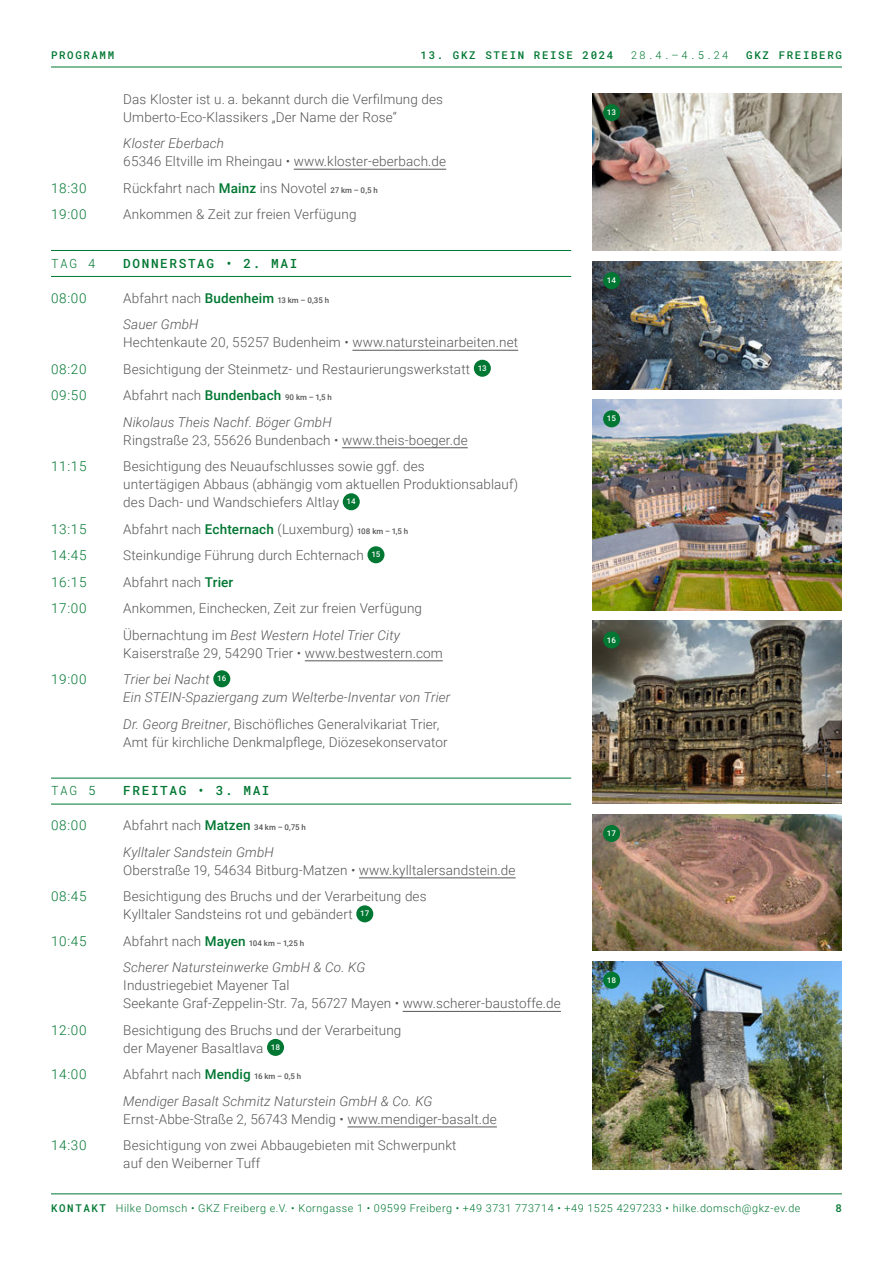
<style>
.page{position:relative;width:893px;height:1263px;background:#fff}
.page>*{position:absolute;margin:0;border:0;box-sizing:border-box;transform-origin:0 0}
.t1{font:300 13.5px/18px "Roboto";letter-spacing:.01em;color:#565655}
.t2{font:italic 300 13.5px/26.5px "Roboto";letter-spacing:.01em;color:#565655}
.t3{font:300 13.5px "Roboto";letter-spacing:.05em;color:#007732}
.t4{font:12.75px "Roboto Mono";letter-spacing:.125em;color:#007732}
.t5{font:300 10.8px "Roboto";letter-spacing:.05em;color:#007732}
.t6{font:10.8px "Roboto Mono";letter-spacing:.15em;color:#007732}
.t7{font:7.8px "Roboto Mono";letter-spacing:-.02em;color:#fff}
.s1{font-weight:500;color:#007732}
.s2{font-weight:500;font-size:7.8px}
.s3{font-style:italic}
.s4{font-style:normal}
.s5{font-weight:500;font-style:normal;color:#007732}
.s6{font-weight:500;font-style:normal;font-size:7.8px}
.s7{font-family:"Roboto Mono";font-weight:400}
</style>
<div class="page">
<hr style="left:51px;top:1193px;width:791px;height:1px;background:#007732">
<hr style="left:51px;top:67px;width:791px;height:1px;background:#007732">
<img style="left:592px;top:400px;width:250px;height:210px">
<img style="left:592px;top:261px;width:250px;height:128px">
<img style="left:592px;top:814px;width:250px;height:136px">
<img style="left:592px;top:621px;width:250px;height:183px">
<img style="left:592px;top:961px;width:250px;height:208px">
<img style="left:592px;top:94px;width:250px;height:157px">
<div style="left:603px;top:410px;width:17px;height:17px;background:#007732;border-radius:50%"></div>
<div style="left:603px;top:272px;width:17px;height:17px;background:#007732;border-radius:50%"></div>
<div style="left:603px;top:104px;width:17px;height:17px;background:#007732;border-radius:50%"></div>
<div style="left:603px;top:631px;width:17px;height:17px;background:#007732;border-radius:50%"></div>
<div style="left:603px;top:825px;width:17px;height:17px;background:#007732;border-radius:50%"></div>
<div style="left:603px;top:972px;width:17px;height:17px;background:#007732;border-radius:50%"></div>
<hr style="left:294px;top:169px;width:152px;height:1px;background:#565655">
<hr style="left:51px;top:250px;width:520px;height:1px;background:#007732">
<hr style="left:51px;top:276px;width:520px;height:1px;background:#007732">
<hr style="left:352px;top:350px;width:166px;height:1px;background:#565655">
<hr style="left:342px;top:447px;width:126px;height:1px;background:#565655">
<hr style="left:305px;top:660px;width:138px;height:1px;background:#565655">
<hr style="left:51px;top:778px;width:520px;height:1px;background:#007732">
<hr style="left:51px;top:804px;width:520px;height:1px;background:#007732">
<hr style="left:359px;top:878px;width:157px;height:1px;background:#565655">
<hr style="left:403px;top:1011px;width:158px;height:1px;background:#565655">
<hr style="left:347px;top:1127px;width:150px;height:1px;background:#565655">
<div style="left:474px;top:360px;width:17px;height:17px;background:#007732;border-radius:50%"></div>
<div style="left:343px;top:493px;width:17px;height:17px;background:#007732;border-radius:50%"></div>
<div style="left:367px;top:546px;width:17px;height:17px;background:#007732;border-radius:50%"></div>
<div style="left:213px;top:670px;width:17px;height:17px;background:#007732;border-radius:50%"></div>
<div style="left:356px;top:905px;width:17px;height:17px;background:#007732;border-radius:50%"></div>
<div style="left:267px;top:1039px;width:17px;height:17px;background:#007732;border-radius:50%"></div>
<p class="t6" style="left:51px;top:49px;width:65px">PROGRAMM</p>
<p class="t6" style="left:421px;top:49px;width:194px">13. GKZ STEIN REISE 2024</p>
<p class="t6" style="left:631px;top:49px;width:99px">28.4.– 4.5.24</p>
<p class="t6" style="left:746px;top:49px;width:97px">GKZ FREIBERG</p>
<p class="t1" style="left:123px;top:89px;width:321px">Das Kloster ist u. a. bekannt durch die Verfilmung des<br>Umberto-Eco-Klassikers „Der Name der Rose“</p>
<p class="t2" style="left:123px;top:131px;width:102px">Kloster Eberbach</p>
<p class="t1" style="left:123px;top:152px;width:324px">65346 Eltville im Rheingau • www.kloster-eberbach.de</p>
<p class="t7" style="left:607px;top:108px;width:11px">13</p>
<p class="t3" style="left:51px;top:182px;width:37px">18:30</p>
<p class="t1" style="left:123px;top:180px;width:256px">Rückfahrt nach <span class="s1">Mainz</span> ins Novotel <span class="s2">27 km – 0,5 h</span></p>
<p class="t3" style="left:51px;top:208px;width:37px">19:00</p>
<p class="t1" style="left:123px;top:206px;width:235px">Ankommen &amp; Zeit zur freien Verfügung</p>
<p class="t4" style="left:51px;top:258px;width:46px">TAG 4</p>
<p class="t4" style="left:123px;top:256px;width:176px">DONNERSTAG • 2. MAI</p>
<p class="t3" style="left:51px;top:292px;width:37px">08:00</p>
<p class="t1" style="left:123px;top:286px;width:207px;line-height:26.5px">Abfahrt nach <span class="s1">Budenheim</span> <span class="s2">13 km – 0,35 h<br></span><span class="s3">Sauer GmbH</span></p>
<p class="t1" style="left:123px;top:333px;width:396px">Hechtenkaute 20, 55257 Budenheim • www.natursteinarbeiten.net</p>
<p class="t3" style="left:51px;top:363px;width:37px">08:20</p>
<p class="t1" style="left:123px;top:361px;width:365px">Besichtigung der Steinmetz- und Restaurierungswerkstatt <sup>13</sup></p>
<p class="t3" style="left:51px;top:389px;width:37px">09:50</p>
<p class="t2" style="left:123px;top:383px;width:210px"><span class="s4">Abfahrt nach</span> <span class="s5">Bundenbach</span> <span class="s6">90 km – 1,5 h<br></span>Nikolaus Theis Nachf. Böger GmbH</p>
<p class="t1" style="left:123px;top:430px;width:346px">Ringstraße 23, 55626 Bundenbach • www.theis-boeger.de</p>
<p class="t3" style="left:51px;top:460px;width:37px">11:15</p>
<p class="t1" style="left:123px;top:458px;width:396px">Besichtigung des Neuaufschlusses sowie ggf. des<br>untertägigen Abbaus (abhängig vom aktuellen Produktionsablauf) des Dach- und Wandschiefers Altlay <sup>14</sup></p>
<p class="t3" style="left:51px;top:523px;width:37px">13:15</p>
<p class="t1" style="left:123px;top:521px;width:286px">Abfahrt nach <span class="s1">Echternach</span> (Luxemburg) <span class="s2">108 km – 1,5 h</span></p>
<p class="t3" style="left:51px;top:549px;width:37px">14:45</p>
<p class="t1" style="left:123px;top:547px;width:259px">Steinkundige Führung durch Echternach <sup>15</sup></p>
<p class="t3" style="left:51px;top:576px;width:37px">16:15</p>
<p class="t1" style="left:123px;top:574px;width:112px">Abfahrt nach <span class="s1">Trier</span></p>
<p class="t3" style="left:51px;top:602px;width:37px">17:00</p>
<p class="t1" style="left:123px;top:596px;width:300px;line-height:26.5px">Ankommen, Einchecken, Zeit zur freien Verfügung<br>Übernachtung im <span class="s3">Best Western Hotel Trier City</span></p>
<p class="t1" style="left:123px;top:643px;width:321px">Kaiserstraße 29, 54290 Trier • www.bestwestern.com</p>
<p class="t3" style="left:51px;top:673px;width:37px">19:00</p>
<p class="t2" style="left:123px;top:671px;width:328px;line-height:18px">Trier bei Nacht <sup>16<br></sup>Ein STEIN-Spaziergang zum Welterbe-Inventar von Trier</p>
<p class="t1" style="left:123px;top:714px;width:326px"><span class="s3">Dr. Georg Breitner</span>, Bischöfliches Generalvikariat Trier,<br>Amt für kirchliche Denkmalpflege, Diözesekonservator</p>
<p class="t4" style="left:51px;top:785px;width:46px">TAG 5</p>
<p class="t4" style="left:123px;top:783px;width:148px">FREITAG • 3. MAI</p>
<p class="t3" style="left:51px;top:820px;width:37px">08:00</p>
<p class="t2" style="left:123px;top:813px;width:184px"><span class="s4">Abfahrt nach</span> <span class="s5">Matzen</span> <span class="s6">34 km – 0,75 h<br></span>Kylltaler Sandstein GmbH</p>
<p class="t1" style="left:123px;top:860px;width:394px">Oberstraße 19, 54634 Bitburg-Matzen • www.kylltalersandstein.de</p>
<p class="t3" style="left:51px;top:891px;width:37px">08:45</p>
<p class="t1" style="left:123px;top:888px;width:305px">Besichtigung des Bruchs und der Verarbeitung des<br>Kylltaler Sandsteins rot und gebändert <sup>17</sup></p>
<p class="t3" style="left:51px;top:935px;width:37px">10:45</p>
<p class="t2" style="left:123px;top:929px;width:244px"><span class="s4">Abfahrt nach</span> <span class="s5">Mayen</span> <span class="s6">104 km – 1,25 h<br></span>Scherer Natursteinwerke GmbH &amp; Co. KG</p>
<p class="t1" style="left:123px;top:977px;width:439px">Industriegebiet Mayener Tal<br>Seekante Graf-Zeppelin-Str. 7a, 56727 Mayen • www.scherer-baustoffe.de</p>
<p class="t3" style="left:51px;top:1024px;width:37px">12:00</p>
<p class="t1" style="left:123px;top:1022px;width:280px">Besichtigung des Bruchs und der Verarbeitung der Mayener Basaltlava <sup>18</sup></p>
<p class="t3" style="left:51px;top:1069px;width:37px">14:00</p>
<p class="t2" style="left:123px;top:1062px;width:311px"><span class="s4">Abfahrt nach</span> <span class="s5">Mendig</span> <span class="s6">16 km – 0,5 h<br></span>Mendiger Basalt Schmitz Naturstein GmbH &amp; Co. KG</p>
<p class="t1" style="left:123px;top:1109px;width:375px">Ernst-Abbe-Straße 2, 56743 Mendig • www.mendiger-basalt.de</p>
<p class="t3" style="left:51px;top:1140px;width:37px">14:30</p>
<p class="t1" style="left:123px;top:1137px;width:335px">Besichtigung von zwei Abbaugebieten mit Schwerpunkt auf den Weiberner Tuff</p>
<p class="t7" style="left:607px;top:276px;width:11px">14</p>
<p class="t7" style="left:607px;top:414px;width:11px">15</p>
<p class="t7" style="left:607px;top:635px;width:11px">16</p>
<p class="t7" style="left:607px;top:829px;width:11px">17</p>
<p class="t7" style="left:607px;top:975px;width:11px">18</p>
<p class="t5" style="left:51px;top:1204px;width:751px"><span class="s7">KONTAKT</span> Hilke Domsch • GKZ Freiberg e.V. • Korngasse 1 • 09599 Freiberg • +49 3731 773714 • +49 1525 4297233 • hilke.domsch@gkz-ev.de</p>
<p class="t6" style="left:835px;top:1202px;width:8px">8</p>
</div>
